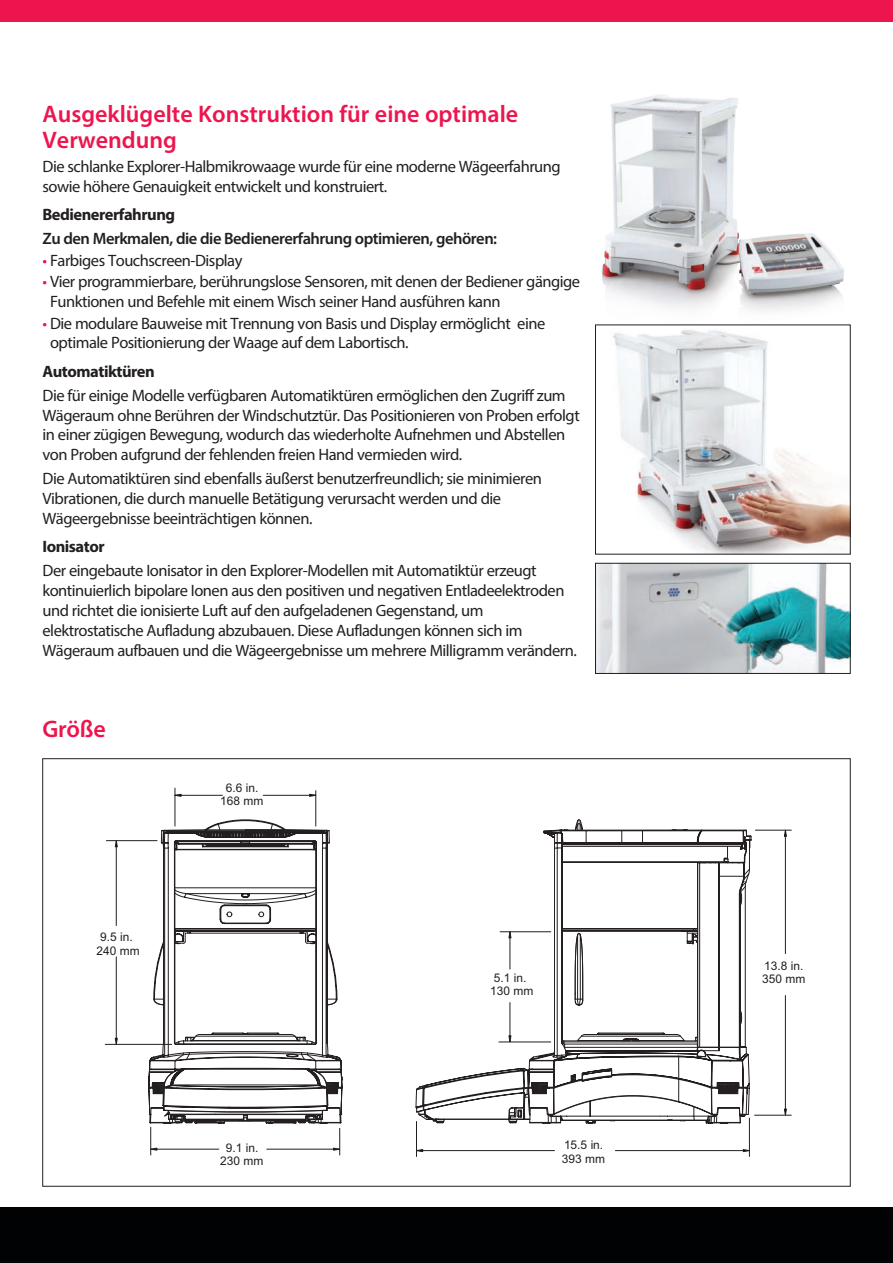
<style>
.page{position:relative;width:893px;height:1263px;background:#fff}
.page>*{position:absolute;margin:0;border:0;box-sizing:border-box;transform-origin:0 0}
.Interior_Paragraph_H{font:600 24px/25.8px "Myriad Pro";color:#ed154e}
.Interior_Copy_Text{font:16.5px/19.8px "Myriad Pro";letter-spacing:-.03em;color:#231f20}
.Interior_Copy_Text-2{font:600 16.5px "Myriad Pro";letter-spacing:-.03em;color:#231f20}
.Interior_Copy_Bold{font:700 16.5px "Myriad Pro";letter-spacing:-.03em;color:#231f20}
.t1{font:12px/13.6px "Arial";color:#231f20;text-align:center}
.s1{color:#ed154e}
</style>
<div class="page">
<div style="left:0;top:0;width:893px;height:21px;background:#ed154e"></div>
<div style="left:0;top:1208px;width:893px;height:55px;background:#010203"></div>
<hr style="left:43px;top:1262px;width:807px;height:1px;background:#231f20">
<hr style="left:892px;top:759px;width:1px;height:427px;background:#231f20">
<svg style="left:148px;top:1056px;width:161px;height:64px"></svg>
<svg style="left:164px;top:832px;width:145px;height:285px"></svg>
<hr style="left:157px;top:1149px;width:62px;height:1px;background:#231f20">
<hr style="left:267px;top:1149px;width:67px;height:1px;background:#231f20">
<svg style="left:150px;top:1127px;width:8px;height:28px"></svg>
<hr style="left:175px;top:788px;width:1px;height:38px;background:#231f20">
<hr style="left:315px;top:791px;width:1px;height:35px;background:#231f20">
<hr style="left:175px;top:795px;width:47px;height:1px;background:#231f20">
<hr style="left:263px;top:795px;width:53px;height:1px;background:#231f20">
<svg style="left:174px;top:793px;width:8px;height:4px"></svg>
<svg style="left:309px;top:793px;width:441px;height:364px"></svg>
<svg style="left:416px;top:829px;width:376px;height:323px"></svg>
<svg style="left:783px;top:829px;width:4px;height:8px"></svg>
<svg style="left:783px;top:1108px;width:4px;height:8px"></svg>
<hr style="left:500px;top:931px;width:51px;height:1px;background:#231f20">
<hr style="left:499px;top:1041px;width:52px;height:1px;background:#231f20">
<hr style="left:509px;top:938px;width:1px;height:31px;background:#231f20">
<hr style="left:509px;top:1002px;width:1px;height:34px;background:#231f20">
<svg style="left:508px;top:931px;width:4px;height:8px"></svg>
<svg style="left:508px;top:1035px;width:4px;height:8px"></svg>
<hr style="left:106px;top:840px;width:51px;height:1px;background:#231f20">
<hr style="left:105px;top:1044px;width:67px;height:1px;background:#231f20">
<hr style="left:116px;top:847px;width:1px;height:78px;background:#231f20">
<hr style="left:116px;top:957px;width:1px;height:81px;background:#231f20">
<svg style="left:114px;top:840px;width:4px;height:8px"></svg>
<svg style="left:114px;top:1037px;width:4px;height:8px"></svg>
<img style="left:613px;top:330px;width:235px;height:222px">
<img style="left:597px;top:565px;width:251px;height:107px">
<div style="left:595px;top:563px;width:255px;height:111px;border:1px solid #231f20"></div>
<img style="left:602px;top:95px;width:242px;height:216px">
<p class="Interior_Paragraph_H" style="left:43px;top:100px;width:477px">Ausgeklügelte Konstruktion für eine optimale<br>Verwendung</p>
<p class="Interior_Copy_Text" style="left:43px;top:156px;width:520px">Die schlanke Explorer-Halbmikrowaage wurde für eine moderne Wägeerfahrung sowie höhere Genauigkeit entwickelt und konstruiert.</p>
<p class="Interior_Copy_Bold" style="left:43px;top:204px;width:134px">Bedienererfahrung</p>
<p class="Interior_Copy_Text-2" style="left:43px;top:228px;width:456px">Zu den Merkmalen, die die Bedienererfahrung optimieren, gehören:</p>
<p class="Interior_Copy_Text" style="left:43px;top:250px;width:202px"><span class="s1">•</span> Farbiges Touchscreen-Display</p>
<p class="Interior_Copy_Text" style="left:50px;top:272px;width:532px;text-indent:-8px"><span class="s1">•</span> Vier programmierbare, berührungslose Sensoren, mit denen der Bediener gängige<br>Funktionen und Befehle mit einem Wisch seiner Hand ausführen kann</p>
<p class="Interior_Copy_Text" style="left:50px;top:313px;width:497px;text-indent:-8px"><span class="s1">•</span> Die modulare Bauweise mit Trennung von Basis und Display ermöglicht eine optimale Positionierung der Waage auf dem Labortisch.</p>
<p class="Interior_Copy_Bold" style="left:43px;top:360px;width:114px">Automatiktüren</p>
<p class="Interior_Copy_Text" style="left:43px;top:385px;width:539px">Die für einige Modelle verfügbaren Automatiktüren ermöglichen den Zugriff zum Wägeraum ohne Berühren der Windschutztür. Das Positionieren von Proben erfolgt in einer zügigen Bewegung, wodurch das wiederholte Aufnehmen und Abstellen von Proben aufgrund der fehlenden freien Hand vermieden wird.</p>
<p class="Interior_Copy_Text" style="left:43px;top:469px;width:501px">Die Automatiktüren sind ebenfalls äußerst benutzerfreundlich; sie minimieren<br>Vibrationen, die durch manuelle Betätigung verursacht werden und die<br>Wägeergebnisse beeinträchtigen können.</p>
<p class="Interior_Copy_Bold" style="left:43px;top:536px;width:64px">Ionisator</p>
<p class="Interior_Copy_Text" style="left:43px;top:561px;width:536px">Der eingebaute Ionisator in den Explorer-Modellen mit Automatiktür erzeugt kontinuierlich bipolare Ionen aus den positiven und negativen Entladeelektroden und richtet die ionisierte Luft auf den aufgeladenen Gegenstand, um elektrostatische Aufladung abzubauen. Diese Aufladungen können sich im Wägeraum aufbauen und die Wägeergebnisse um mehrere Milligramm verändern.</p>
<p class="Interior_Paragraph_H" style="left:43px;top:715px;width:65px">Größe</p>
<p class="t1" style="left:97px;top:930px;width:45px">9.5 in.<br>240 mm</p>
<p class="t1" style="left:220px;top:781px;width:45px">6.6 in.<br>168 mm</p>
<p class="t1" style="left:220px;top:1141px;width:45px">9.1 in.<br>230 mm</p>
<p class="t1" style="left:490px;top:971px;width:45px">5.1 in.<br>130 mm</p>
<p class="t1" style="left:562px;top:1138px;width:45px;text-align:left">15.5 in.<br>393 mm</p>
<p class="t1" style="left:762px;top:959px;width:45px;text-align:left">13.8 in.<br>350 mm</p>
</div>
